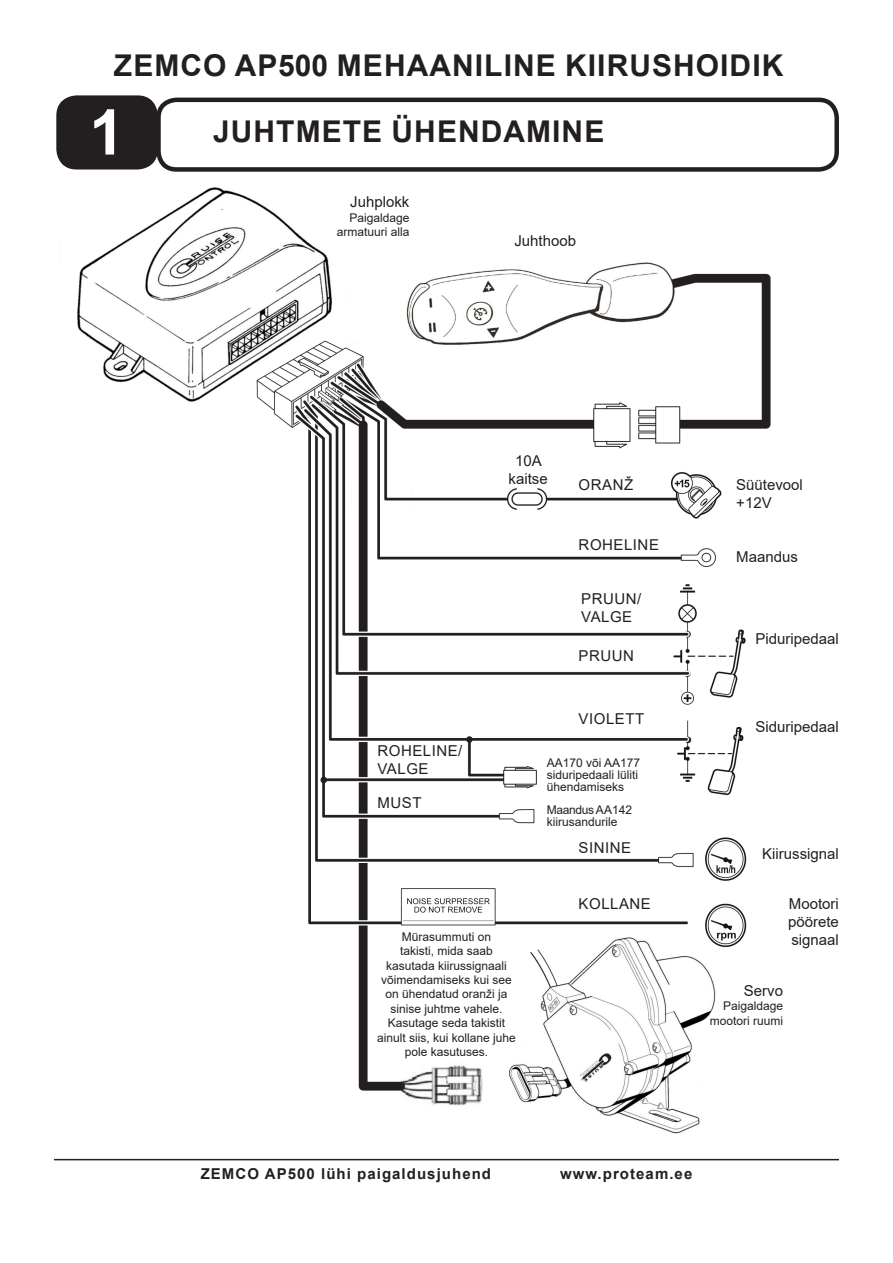
<style>
.page{position:relative;width:893px;height:1263px;background:#fff}
.page>*{position:absolute;margin:0;border:0;box-sizing:border-box;transform-origin:0 0}
.t1{font:700 63px "Arial";color:#fff}
.t2{font:700 63px "Arial";color:#fdfdfd}
.PEALKIRI{font:700 30px "Arial";letter-spacing:.035em;color:#231f20}
.t3{font:15px/18px "Arial";color:#231f20;text-align:center}
.t4{font:15px/18px "Arial";letter-spacing:.035em;color:#231f20}
.t5{font:700 15px "Arial";letter-spacing:.07em;color:#231f20}
.t6{font:12px/14.4px "Arial";color:#231f20}
.t7{font:12px "Arial";letter-spacing:-.03em;color:#231f20}
</style>
<div class="page">
<hr style="left:54px;top:1159px;width:785px;height:1px;background:#231f20">
<img style="left:77px;top:187px;width:694px;height:947px">
<div style="left:59px;top:98px;width:97px;height:69px;background:#231f20;border-radius:18px"></div>
<div style="left:56px;top:95px;width:102px;height:75px;border:4px solid #231f20;border-radius:18px"></div>
<div style="left:156px;top:98px;width:683px;height:74px;border:4px solid #231f20;border-radius:18px"></div>
<p class="PEALKIRI" style="left:114px;top:44px;width:671px">ZEMCO AP500 MEHAANILINE KIIRUSHOIDIK</p>
<p class="t1" style="left:89px;top:74px;width:37px">1</p>
<p class="t2" style="left:89px;top:88px;width:37px">1</p>
<p class="PEALKIRI" style="left:213px;top:110px;width:393px">JUHTMETE ÜHENDAMINE</p>
<p class="t3" style="left:350px;top:193px;width:61px">Juhplokk</p>
<p class="t6" style="left:349px;top:210px;width:62px">Paigaldage</p>
<p class="t6" style="left:337px;top:225px;width:74px">armatuuri alla</p>
<p class="t3" style="left:514px;top:232px;width:63px">Juhthoob</p>
<p class="t4" style="left:378px;top:741px;width:86px">ROHELINE/<br>VALGE</p>
<p class="t3" style="left:378px;top:794px;width:46px">MUST</p>
<p class="t3" style="left:509px;top:452px;width:41px">10A kaitse</p>
<p class="t3" style="left:579px;top:476px;width:56px">ORANŽ</p>
<p class="t4" style="left:579px;top:536px;width:82px">ROHELINE</p>
<p class="t4" style="left:581px;top:590px;width:61px">PRUUN/<br>VALGE</p>
<p class="t3" style="left:579px;top:647px;width:57px">PRUUN</p>
<p class="t4" style="left:579px;top:710px;width:67px">VIOLETT</p>
<p class="t6" style="left:547px;top:757px;width:95px;line-height:12px">AA170 või AA177 siduripedaali lüliti</p>
<p class="t6" style="left:547px;top:780px;width:79px">ühendamiseks</p>
<p class="t7" style="left:547px;top:802px;width:87px">Maandus AA142</p>
<p class="t6" style="left:547px;top:815px;width:72px">kiirusandurile</p>
<p class="t3" style="left:579px;top:838px;width:54px">SININE</p>
<p class="t4" style="left:579px;top:895px;width:74px">KOLLANE</p>
<p class="t6" style="left:377px;top:929px;width:140px;text-align:center">Mürasummuti on<br>takisti, mida saab kasutada kiirussignaali võimendamiseks kui see on ühendatud oranži ja sinise juhtme vahele.<br>Kasutage seda takistit ainult siis, kui kollane juhe pole kasutuses.</p>
<p class="t3" style="left:736px;top:476px;width:68px">Süütevool</p>
<p class="t3" style="left:736px;top:494px;width:37px">+12V</p>
<p class="t3" style="left:736px;top:548px;width:63px">Maandus</p>
<p class="t3" style="left:756px;top:630px;width:85px">Piduripedaal</p>
<p class="t3" style="left:756px;top:718px;width:85px">Siduripedaal</p>
<p class="t3" style="left:762px;top:845px;width:78px">Kiirussignal</p>
<p class="t3" style="left:789px;top:895px;width:52px">Mootori</p>
<p class="t3" style="left:788px;top:913px;width:52px">pöörete</p>
<p class="t3" style="left:791px;top:931px;width:49px">signaal</p>
<p class="t3" style="left:744px;top:981px;width:41px">Servo</p>
<p class="t6" style="left:723px;top:999px;width:62px">Paigaldage</p>
<p class="t6" style="left:710px;top:1013px;width:75px">mootori ruumi</p>
<p class="t5" style="left:201px;top:1163px;width:292px">ZEMCO AP500 lühi paigaldusjuhend</p>
<p class="t5" style="left:560px;top:1163px;width:134px">www.proteam.ee</p>
</div>
